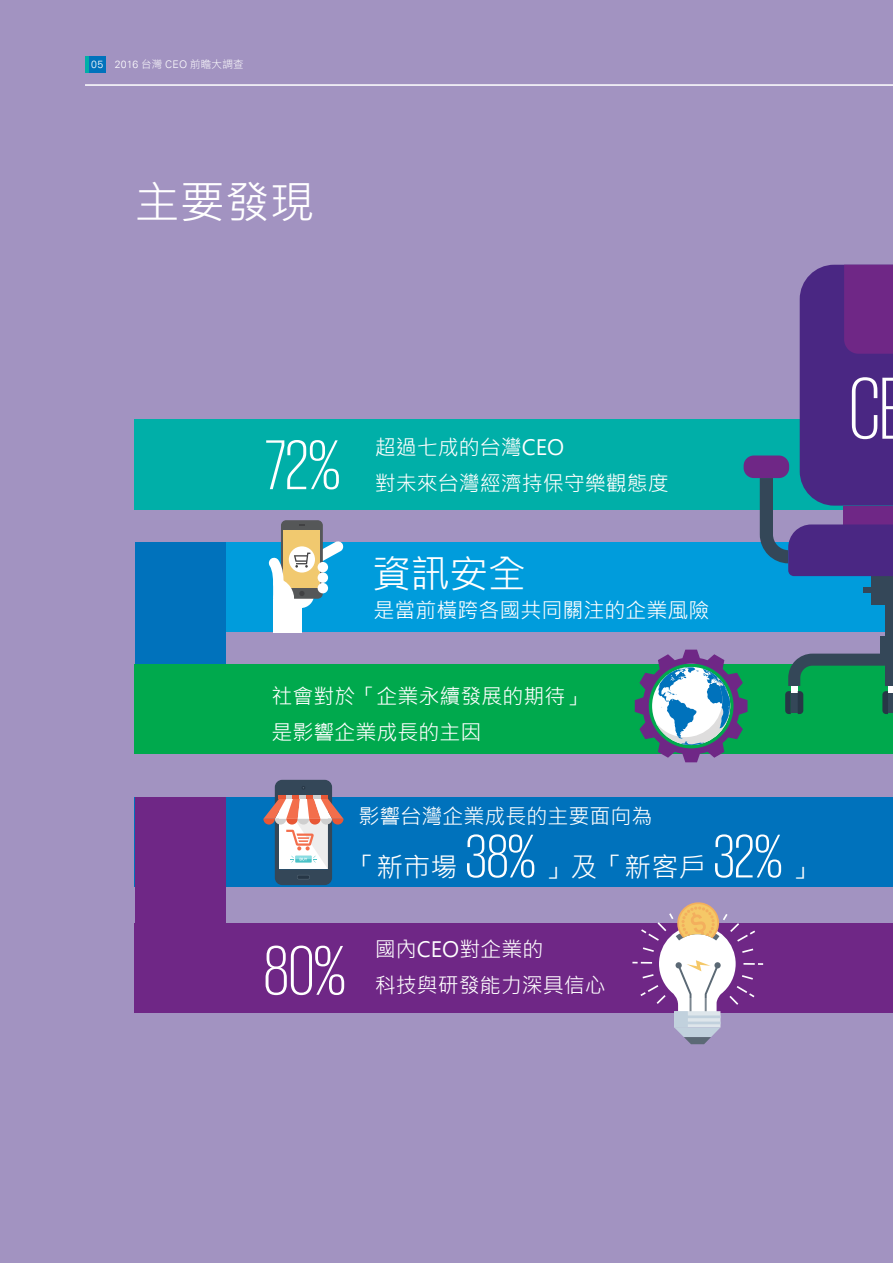
<style>
.page{position:relative;width:893px;height:1263px;background:#a293c1}
.page>*{position:absolute;margin:0;border:0;box-sizing:border-box;transform-origin:0 0}
.t1{font:300 90px "KPMG";color:#fff}
.t2{font:300 72px "KPMG";color:#fff}
.t3{font:300 63px "KPMG";color:#fff}
.t4{font:45px "Microsoft Jheng Hei";color:#fff}
.t5{font:38.7px "Microsoft Jheng Hei";color:#fff}
.t6{font:27px "Microsoft Jheng Hei";color:#fff}
.t7{font:21px/36px "Microsoft Jheng Hei";color:#fff}
.t8{font:300 10.5px "Universfor KPMG";letter-spacing:.02em;color:#fff}
.s1{font-family:"Noto Sans CJ Ktc"}
</style>
<div class="page">
<div style="left:135px;top:797px;width:758px;height:90px;background:#0072bc"></div>
<div style="left:135px;top:797px;width:91px;height:176px;background:#6f2786"></div>
<div style="left:135px;top:923px;width:758px;height:89px;background:#6f2786"></div>
<div style="left:135px;top:419px;width:758px;height:90px;background:#00afa8"></div>
<div style="left:197px;top:542px;width:696px;height:90px;background:#009cdc"></div>
<div style="left:135px;top:542px;width:90px;height:211px;background:#0072bc"></div>
<div style="left:135px;top:665px;width:758px;height:89px;background:#00a94d"></div>
<svg style="left:635px;top:650px;width:112px;height:112px"></svg>
<svg style="left:263px;top:780px;width:81px;height:105px"></svg>
<div style="left:287px;top:581px;width:27px;height:27px;background:#fff;border-radius:50%"></div>
<div style="left:281px;top:520px;width:42px;height:79px;background:#555758;border-radius:5px"></div>
<div style="left:284px;top:531px;width:36px;height:57px;background:#f1c96f"></div>
<div style="left:273px;top:599px;width:29px;height:34px;background:#fff"></div>
<svg style="left:268px;top:541px;width:76px;height:58px"></svg>
<svg style="left:632px;top:902px;width:131px;height:142px"></svg>
<div style="left:744px;top:455px;width:45px;height:23px;background:#6f2786;border-radius:10px"></div>
<div style="left:871px;top:576px;width:22px;height:29px;background:#344758"></div>
<div style="left:880px;top:636px;width:13px;height:18px;background:#344758"></div>
<div style="left:885px;top:605px;width:8px;height:31px;background:#344758"></div>
<svg style="left:785px;top:654px;width:108px;height:60px"></svg>
<div style="left:864px;top:588px;width:29px;height:5px;background:#344758"></div>
<svg style="left:760px;top:265px;width:133px;height:311px"></svg>
<div style="left:89px;top:56px;width:16px;height:16px;background:#0072bc"></div>
<hr style="left:85px;top:56px;width:4px;height:16px;background:#00afa8">
<hr style="left:85px;top:85px;width:808px;height:1px;background:#fff">
<p class="t8" style="left:91px;top:58px;width:154px">05 2016 <span class="s1">台灣</span> CEO <span class="s1">前瞻大調查</span></p>
<h3 class="t4" style="left:135px;top:174px;width:182px">主要發現</h3>
<h2 class="t2" style="left:265px;top:430px;width:77px">72%</h2>
<p class="t7" style="left:375px;top:429px;width:295px">超過七成的台灣CEO<br>對未來台灣經濟持保守樂觀態度</p>
<h3 class="t5" style="left:372px;top:549px;width:156px">資訊安全</h3>
<p class="t7" style="left:373px;top:592px;width:337px">是當前橫跨各國共同關注的企業風險</p>
<p class="t7" style="left:272px;top:678px;width:316px">社會對於「企業永續發展的期待」是影響企業成長的主因</p>
<p class="t7" style="left:359px;top:798px;width:295px">影響台灣企業成長的主要面向為</p>
<p class="t6" style="left:350px;top:851px;width:110px">「新市場</p>
<h3 class="t3" style="left:465px;top:826px;width:72px">38%</h3>
<p class="t6" style="left:544px;top:851px;width:163px">」及「新客戶</p>
<h3 class="t3" style="left:713px;top:826px;width:71px">32%</h3>
<p class="t6" style="left:790px;top:851px;width:28px">」</p>
<h2 class="t2" style="left:264px;top:936px;width:84px">80%</h2>
<p class="t7" style="left:375px;top:931px;width:232px">國內CEO對企業的<br>科技與研發能力深具信心</p>
<h1 class="t1" style="left:849px;top:365px;width:32px">C</h1>
</div>
